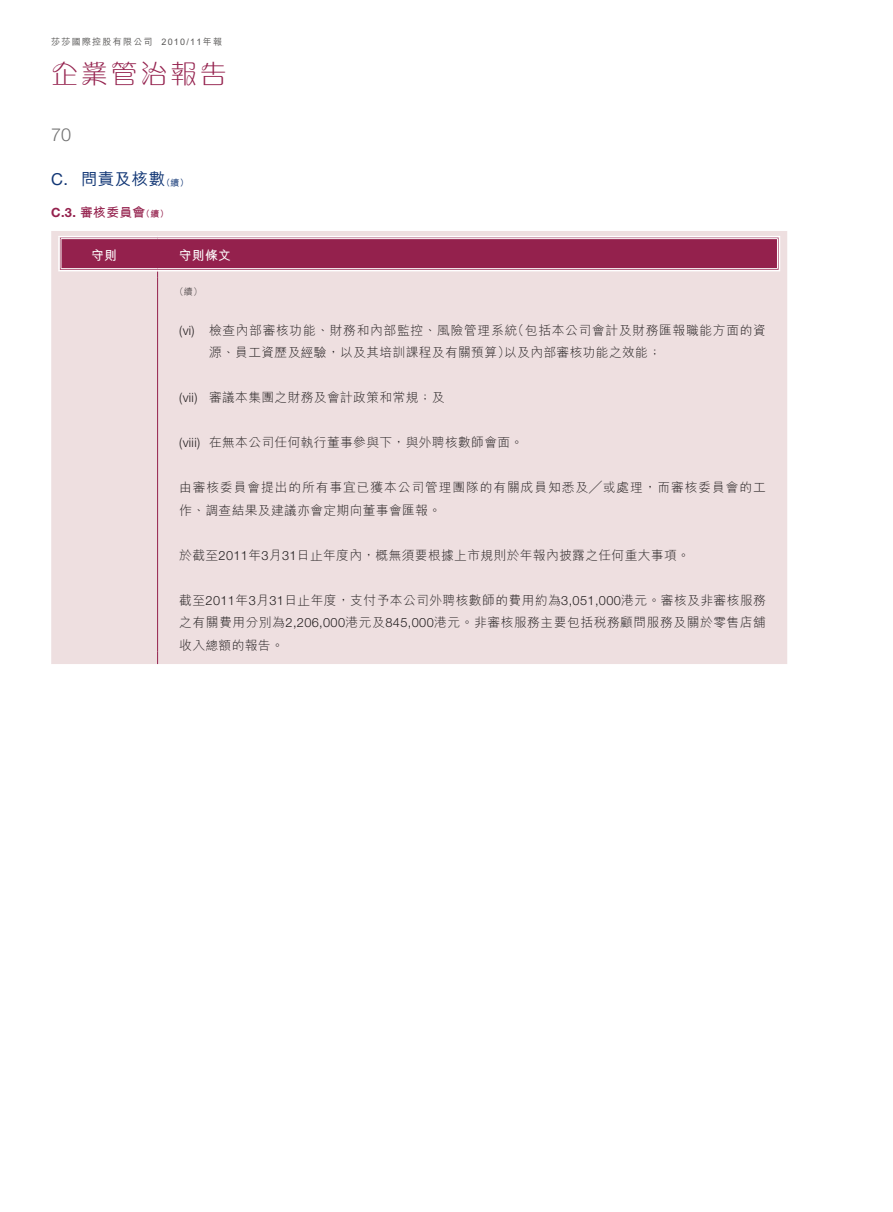
<style>
.page{position:relative;width:893px;height:1212px;background:#fff}
.page>*{position:absolute;margin:0;border:0;box-sizing:border-box;transform-origin:0 0}
.t1{font:27px "M Gentle HK Light E Ten B5 H";letter-spacing:.1em;color:#94214d}
.t2{font:300 18px "Helvetica Neue LT Std";color:#717171}
.t3{font:16.5px "M Hei HK Medium E Ten B5 H";letter-spacing:.03em;color:#113675}
.t4{font:12.75px/22.5px "M Hei HK Light E Ten B5 H";letter-spacing:.03em;color:#231f20;text-align:justify}
.t5{font:12.75px/22.5px "M Hei HK Light E Ten B5 H";letter-spacing:.055em;color:#231f20}
.t6{font:12.75px/22.5px "M Hei HK Light E Ten B5 H";letter-spacing:.07em;color:#231f20}
.t7{font:12.75px "M Hei HK Bold E Ten B5 H";letter-spacing:.03em;color:#94214d}
.t8{font:12.75px "M Hei HK Bold E Ten B5 H";letter-spacing:.03em;color:#fff}
.t9{font:9px "M Hei HK Medium E Ten B5 H";letter-spacing:.14em;color:#595857}
.t10{font:9px "M Hei HK Light E Ten B5 H";color:#231f20}
.s1{font-family:"Helvetica Neue LT Std"}
.s2{font-size:9px}
.s3{font-family:"Helvetica Neue LT Std";font-weight:700}
.s4{font-family:"Helvetica Neue LT Std";font-weight:300}
</style>
<div class="page">
<div style="left:51px;top:231px;width:736px;height:433px;background:#eedfe0"></div>
<hr style="left:157px;top:278px;width:1px;height:373px;background:#94214d">
<svg style="left:157px;top:651px;width:1px;height:13px"></svg>
<hr style="left:58px;top:237px;width:2px;height:33px;background:#fff">
<svg style="left:60px;top:237px;width:718px;height:41px;background:#a74a6d"></svg>
<hr style="left:778px;top:237px;width:2px;height:33px;background:#fff">
<hr style="left:61px;top:268px;width:97px;height:1px;background:#fff">
<hr style="left:58px;top:270px;width:100px;height:1px;background:#fff">
<hr style="left:158px;top:268px;width:619px;height:1px;background:#fff">
<hr style="left:158px;top:270px;width:622px;height:1px;background:#fff">
<hr style="left:58px;top:236px;width:100px;height:1px;background:#fff">
<hr style="left:61px;top:238px;width:97px;height:1px;background:#fff">
<hr style="left:158px;top:236px;width:622px;height:1px;background:#fff">
<hr style="left:158px;top:238px;width:619px;height:1px;background:#fff">
<p class="t9" style="left:51px;top:38px;width:172px">莎莎國際控股有限公司 2010/11年報</p>
<h1 class="t1" style="left:51px;top:64px;width:177px">企業管治報告</h1>
<h2 class="t2" style="left:51px;top:128px;width:22px">70</h2>
<p class="t3" style="left:51px;top:173px;width:139px"><span class="s1">C.</span> 問責及核數<span class="s2">（續）</span></p>
<p class="t7" style="left:51px;top:207px;width:119px"><span class="s3">C.3.</span> 審核委員會<span class="s2">（續）</span></p>
<p class="t8" style="left:91px;top:250px;width:27px">守則</p>
<p class="t8" style="left:179px;top:250px;width:54px">守則條文</p>
<p class="t10" style="left:175px;top:288px;width:29px">（續）</p>
<p class="t5" style="left:209px;top:320px;width:558px;text-indent:-30px"><span class="s4">(vi)</span> 檢查內部審核功能、財務和內部監控、風險管理系統（包括本公司會計及財務匯報職能方面的資源、員工資歷及經驗，以及其培訓課程及有關預算）以及內部審核功能之效能；</p>
<p class="t4" style="left:179px;top:388px;width:267px"><span class="s4">(vii)</span> 審議本集團之財務及會計政策和常規；及</p>
<p class="t4" style="left:179px;top:433px;width:345px"><span class="s4">(viii)</span> 在無本公司任何執行董事參與下，與外聘核數師會面。</p>
<p class="t6" style="left:179px;top:478px;width:588px">由審核委員會提出的所有事宜已獲本公司管理團隊的有關成員知悉及╱或處理，而審核委員會的工作、調查結果及建議亦會定期向董事會匯報。</p>
<p class="t4" style="left:179px;top:545px;width:512px">於截至<span class="s4">2011</span>年<span class="s4">3</span>月<span class="s4">31</span>日止年度內，概無須要根據上市規則於年報內披露之任何重大事項。</p>
<p class="t4" style="left:179px;top:590px;width:588px">截至<span class="s4">2011</span>年<span class="s4">3</span>月<span class="s4">31</span>日止年度，支付予本公司外聘核數師的費用約為<span class="s4">3,051,000</span>港元。審核及非審核服務之有關費用分別為<span class="s4">2,206,000</span>港元及<span class="s4">845,000</span>港元。非審核服務主要包括稅務顧問服務及關於零售店舖收入總額的報告。</p>
</div>
